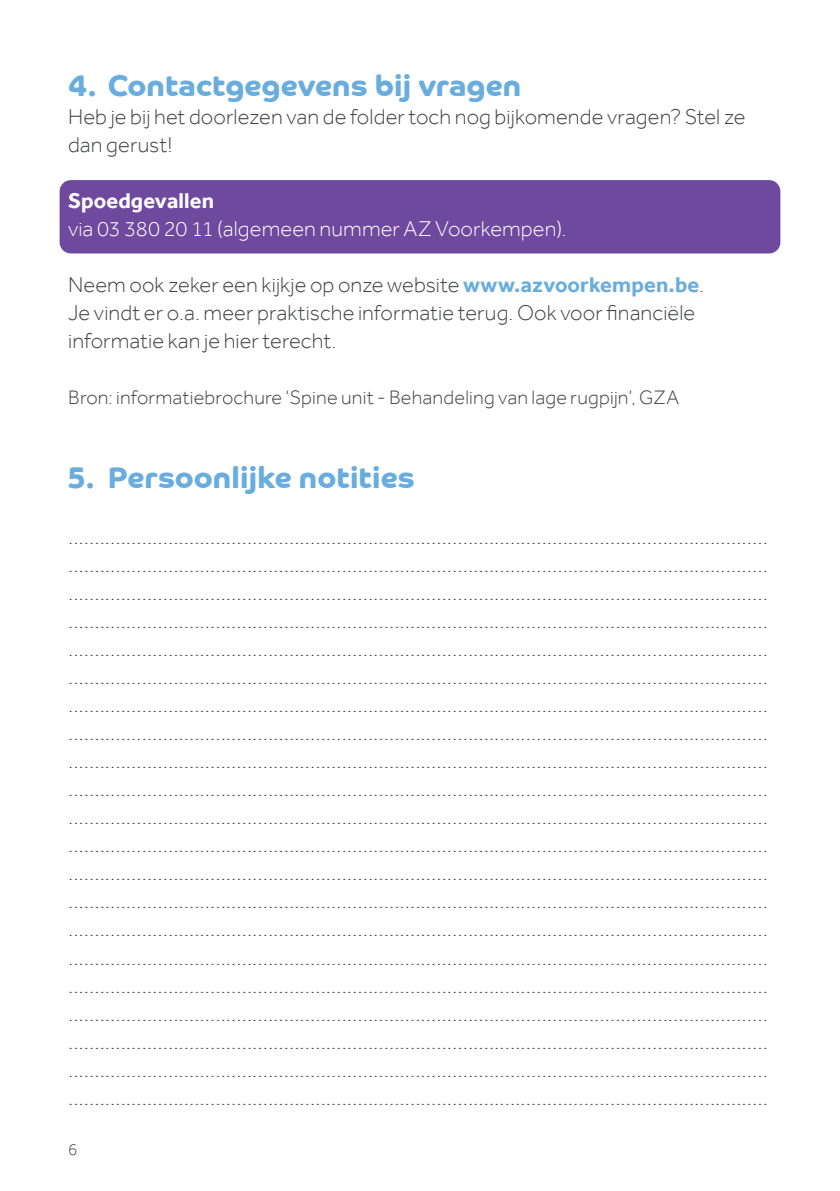
<style>
.page{position:relative;width:840px;height:1191px;background:#fff}
.page>*{position:absolute;margin:0;border:0;box-sizing:border-box;transform-origin:0 0}
.t1{font:700 30px "Co Headline";letter-spacing:.005em;color:#69addf}
.t2{font:300 24px/28px "Effra";color:#414243;text-align:justify}
.t3{font:300 22px/28px "Effra";letter-spacing:.005em;color:#414243}
.t4{font:300 22px "Effra";letter-spacing:.005em;color:#fff}
.t5{font:700 22px "Effra";letter-spacing:.005em;color:#fff}
.t6{font:300 20px "Effra";letter-spacing:.01em;color:#414243}
.t7{font:300 17px "Effra";color:#414243}
.s1{font-weight:700;color:#69addf}
</style>
<div class="page">
<div style="left:60px;top:180px;width:720px;height:73px;background:#6f499d;border-radius:11px"></div>
<p class="t1" style="left:68px;top:69px;width:454px">4. Contactgegevens bij vragen</p>
<p class="t3" style="left:68px;top:103px;width:678px">Heb je bij het doorlezen van de folder toch nog bijkomende vragen? Stel ze dan gerust!</p>
<p class="t5" style="left:68px;top:187px;width:148px">Spoedgevallen</p>
<p class="t4" style="left:68px;top:216px;width:499px">via 03 380 20 11 (algemeen nummer AZ Voorkempen).</p>
<p class="t3" style="left:68px;top:271px;width:637px">Neem ook zeker een kijkje op onze website <span class="s1">www.azvoorkempen.be</span>.<br>Je vindt er o.a. meer praktische informatie terug. Ook voor financiële informatie kan je hier terecht.</p>
<p class="t6" style="left:68px;top:386px;width:612px">Bron: informatiebrochure ‘Spine unit - Behandeling van lage rugpijn’, GZA</p>
<p class="t1" style="left:68px;top:461px;width:348px">5. Persoonlijke notities</p>
<p class="t2" style="left:68px;top:522px;width:701px">..................................................................................................................................... ..................................................................................................................................... ..................................................................................................................................... ..................................................................................................................................... ..................................................................................................................................... ..................................................................................................................................... ..................................................................................................................................... ..................................................................................................................................... ..................................................................................................................................... ..................................................................................................................................... ..................................................................................................................................... ..................................................................................................................................... ..................................................................................................................................... ..................................................................................................................................... ..................................................................................................................................... ..................................................................................................................................... ..................................................................................................................................... ..................................................................................................................................... ..................................................................................................................................... ..................................................................................................................................... .....................................................................................................................................</p>
<p class="t7" style="left:68px;top:1140px;width:11px">6</p>
</div>
